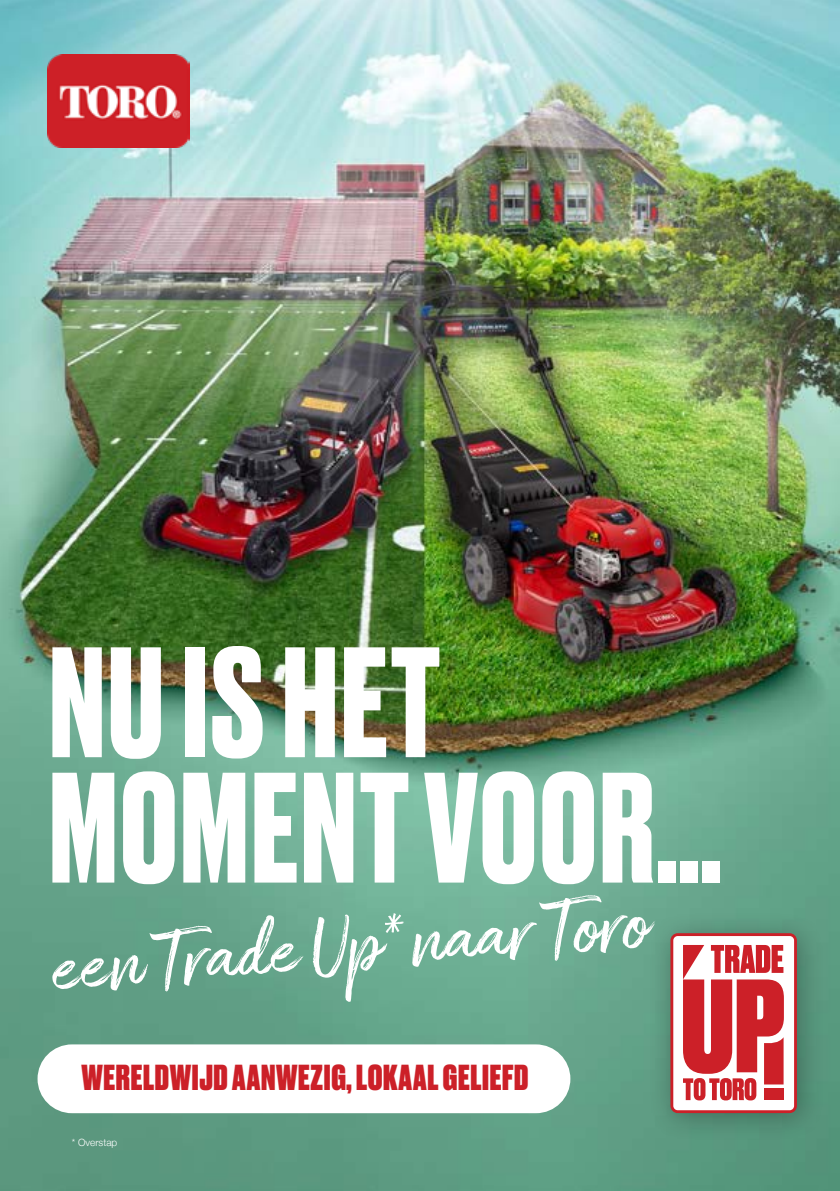
<style>
.page{position:relative;width:840px;height:1191px;background:#fff}
.page>*{position:absolute;margin:0;border:0;box-sizing:border-box;transform-origin:0 0}
.t1{font:700 147.6px/125.4px "Druk";letter-spacing:.02em;color:#fff}
.t2{font:78.4px "Amithen";color:#fff}
.t3{font:800 34px "Druk";letter-spacing:.02em;color:#cc2028}
.t4{font:300 10px "Helvetica Neue";color:#fff}
</style>
<div class="page">
<img style="left:0;top:0;width:839px;height:1191px">
<div style="left:38px;top:1044px;width:532px;height:69px;background:#fff;border-radius:34px"></div>
<div style="left:647px;top:910px;width:177px;height:232px;background:#000;opacity:.3"></div>
<svg style="left:670px;top:933px;width:126px;height:180px"></svg>
<img style="left:48px;top:54px;width:141px;height:93px">
<h1 class="t1" style="left:49px;top:632px;width:673px">NU IS HET<br>MOMENT VOOR...</h1>
<h2 class="t2" style="left:47px;top:924px;width:599px;rotate:-5deg">een Trade Up* naar Toro</h2>
<p class="t3" style="left:81px;top:1053px;width:448px">WERELDWIJD AANWEZIG, LOKAAL GELIEFD</p>
<p class="t4" style="left:72px;top:1134px;width:47px">* Overstap</p>
</div>
